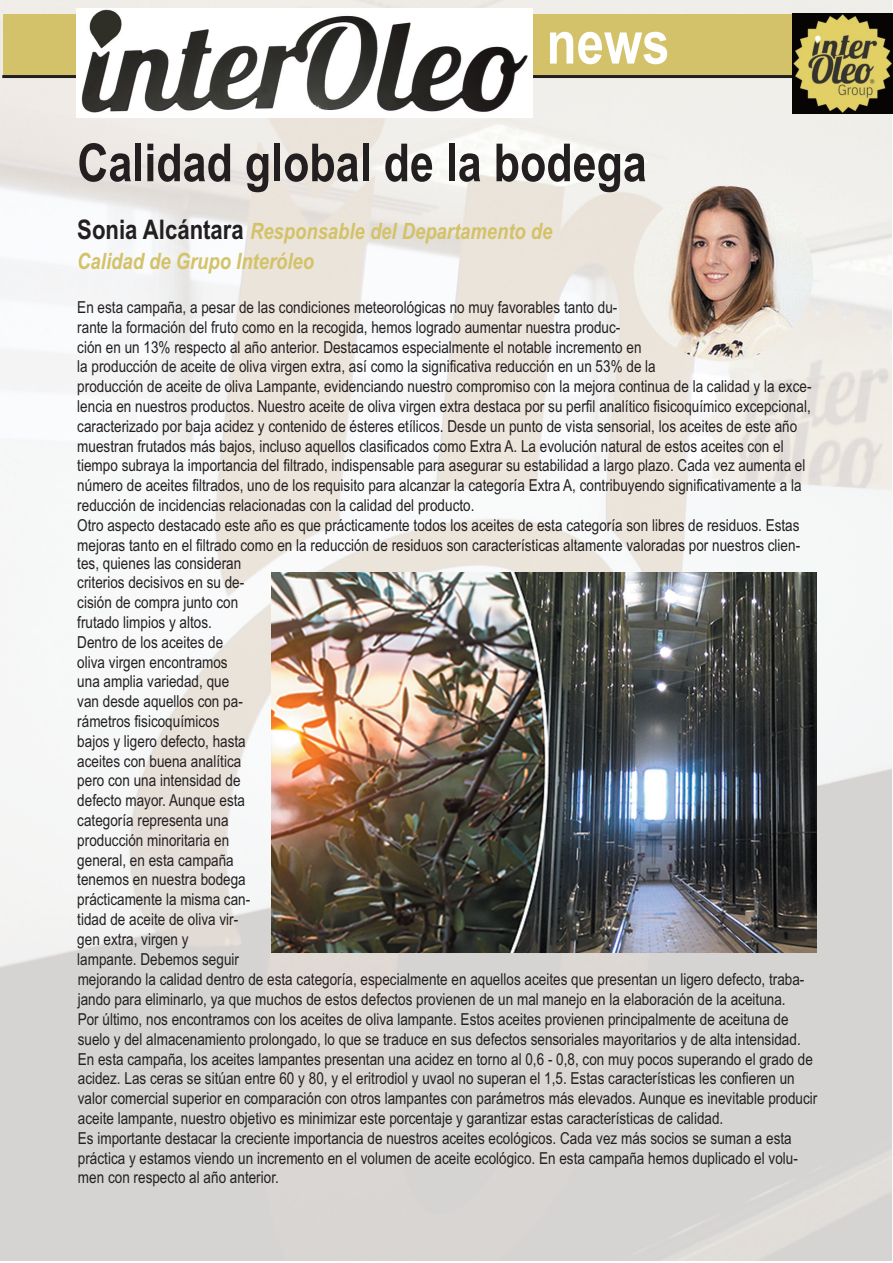
<style>
.page{position:relative;width:893px;height:1263px;background:#fff}
.page>*{position:absolute;margin:0;border:0;box-sizing:border-box;transform-origin:0 0}
.t1{font:700 60px "Arial Narrow";color:#fff}
.t2{font:700 52.5px "Arial Narrow";color:#231f20}
.t3{font:italic 700 22.5px/30px "Arial Narrow";color:#d3c269}
.t4{font:16.5px/19.8px "Arial Narrow";color:#231f20}
.s1{font-style:normal;font-size:27px;color:#231f20}
</style>
<div class="page">
<img style="left:0;top:0;width:891px;height:1260px">
<div style="left:3px;top:14px;width:813px;height:63px;background:#d3c269"></div>
<hr style="left:2px;top:75px;width:813px;height:3px;background:#231f20">
<img style="left:793px;top:13px;width:100px;height:100px">
<img style="left:77px;top:8px;width:456px;height:109px">
<img style="left:634px;top:186px;width:179px;height:175px;border-radius:50%">
<img style="left:272px;top:572px;width:545px;height:380px">
<h1 class="t1" style="left:546px;top:8px;width:125px">news</h1>
<h2 class="t2" style="left:77px;top:132px;width:571px">Calidad global de la bodega</h2>
<h3 class="t3" style="left:77px;top:216px;width:477px"><span class="s1">Sonia Alcántara</span> Responsable del Departamento de<br>Calidad de Grupo Interóleo</h3>
<p class="t4" style="left:77px;top:297px;width:736px">En esta campaña, a pesar de las condiciones meteorológicas no muy favorables tanto du-<br>rante la formación del fruto como en la recogida, hemos logrado aumentar nuestra produc-<br>ción en un 13% respecto al año anterior. Destacamos especialmente el notable incremento en<br>la producción de aceite de oliva virgen extra, así como la significativa reducción en un 53% de la<br>producción de aceite de oliva Lampante, evidenciando nuestro compromiso con la mejora continua de la calidad y la exce&shy;lencia en nuestros productos. Nuestro aceite de oliva virgen extra destaca por su perfil analítico fisicoquímico excepcional, caracterizado por baja acidez y contenido de ésteres etílicos. Desde un punto de vista sensorial, los aceites de este año muestran frutados más bajos, incluso aquellos clasificados como Extra A. La evolución natural de estos aceites con el tiempo subraya la importancia del filtrado, indispensable para asegurar su estabilidad a largo plazo. Cada vez aumenta el número de aceites filtrados, uno de los requisito para alcanzar la categoría Extra A, contribuyendo significativamente a la reducción de incidencias relacionadas con la calidad del producto.<br>Otro aspecto destacado este año es que prácticamente todos los aceites de esta categoría son libres de residuos. Estas mejoras tanto en el filtrado como en la reducción de residuos son características altamente valoradas por nuestros clien-</p>
<p class="t4" style="left:77px;top:553px;width:741px">tes, quienes las consideran<br>criterios decisivos en su de-<br>cisión de compra junto con<br>frutado limpios y altos.<br>Dentro de los aceites de<br>oliva virgen encontramos<br>una amplia variedad, que<br>van desde aquellos con pa-<br>rámetros fisicoquímicos<br>bajos y ligero defecto, hasta<br>aceites con buena analítica<br>pero con una intensidad de<br>defecto mayor. Aunque esta<br>categoría representa una<br>producción minoritaria en<br>general, en esta campaña<br>tenemos en nuestra bodega<br>prácticamente la misma can-<br>tidad de aceite de oliva vir-<br>gen extra, virgen y<br>lampante. Debemos seguir<br>mejorando la calidad dentro de esta categoría, especialmente en aquellos aceites que presentan un ligero defecto, traba&shy;jando para eliminarlo, ya que muchos de estos defectos provienen de un mal manejo en la elaboración de la aceituna.<br>Por último, nos encontramos con los aceites de oliva lampante. Estos aceites provienen principalmente de aceituna de suelo y del almacenamiento prolongado, lo que se traduce en sus defectos sensoriales mayoritarios y de alta intensidad.<br>En esta campaña, los aceites lampantes presentan una acidez en torno al 0,6 - 0,8, con muy pocos superando el grado de acidez. Las ceras se sitúan entre 60 y 80, y el eritrodiol y uvaol no superan el 1,5. Estas características les confieren un valor comercial superior en comparación con otros lampantes con parámetros más elevados. Aunque es inevitable producir aceite lampante, nuestro objetivo es minimizar este porcentaje y garantizar estas características de calidad.<br>Es importante destacar la creciente importancia de nuestros aceites ecológicos. Cada vez más socios se suman a esta práctica y estamos viendo un incremento en el volumen de aceite ecológico. En esta campaña hemos duplicado el volu&shy;men con respecto al año anterior.</p>
</div>
